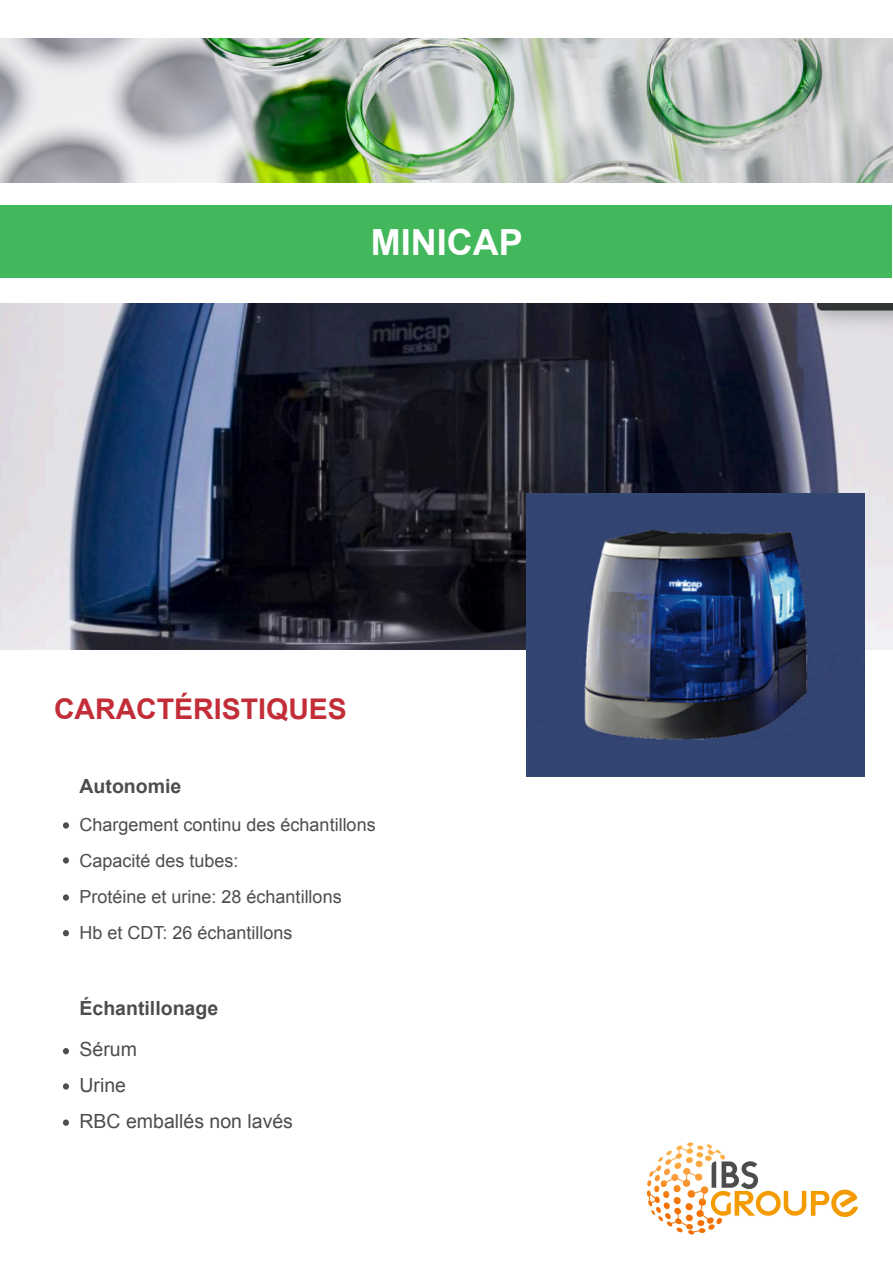
<style>
.page{position:relative;width:893px;height:1263px;background:#fff}
.page>*{position:absolute;margin:0;border:0;box-sizing:border-box;transform-origin:0 0}
.t1{font:700 36px "Arial";color:#fff}
.t2{font:700 28.5px "Arial";color:#c22d38}
.t3{font:19.5px "Arial";color:#4d4d4d}
.t4{font:700 19.5px "Arial";color:#4d4d4d}
.t5{font:18px "Arial";color:#4d4d4d}
</style>
<div class="page">
<img style="left:0;top:39px;width:893px;height:144px">
<div style="left:1px;top:206px;width:891px;height:72px;background:#43b75b"></div>
<img style="left:0;top:304px;width:892px;height:345px">
<img style="left:526px;top:494px;width:339px;height:282px">
<svg style="left:63px;top:822px;width:6px;height:6px"></svg>
<svg style="left:63px;top:857px;width:6px;height:6px"></svg>
<div style="left:63px;top:894px;width:6px;height:7px;background:#4d4d4d;border-radius:50%"></div>
<svg style="left:63px;top:930px;width:6px;height:6px"></svg>
<svg style="left:63px;top:1083px;width:6px;height:6px"></svg>
<svg style="left:63px;top:1048px;width:6px;height:6px"></svg>
<div style="left:63px;top:1119px;width:6px;height:7px;background:#4d4d4d;border-radius:50%"></div>
<img style="left:646px;top:1142px;width:212px;height:93px">
<p class="t1" style="left:371px;top:218px;width:153px">MINICAP</p>
<p class="t2" style="left:54px;top:690px;width:294px">CARACTÉRISTIQUES</p>
<p class="t4" style="left:80px;top:773px;width:103px">Autonomie</p>
<p class="t5" style="left:80px;top:813px;width:298px">Chargement continu des échantillons</p>
<p class="t5" style="left:80px;top:849px;width:161px">Capacité des tubes:</p>
<p class="t5" style="left:80px;top:885px;width:264px">Protéine et urine: 28 échantillons</p>
<p class="t5" style="left:80px;top:921px;width:215px">Hb et CDT: 26 échantillons</p>
<p class="t4" style="left:80px;top:995px;width:140px">Échantillonage</p>
<p class="t3" style="left:80px;top:1036px;width:59px">Sérum</p>
<p class="t3" style="left:80px;top:1072px;width:48px">Urine</p>
<p class="t3" style="left:80px;top:1108px;width:215px">RBC emballés non lavés</p>
</div>
